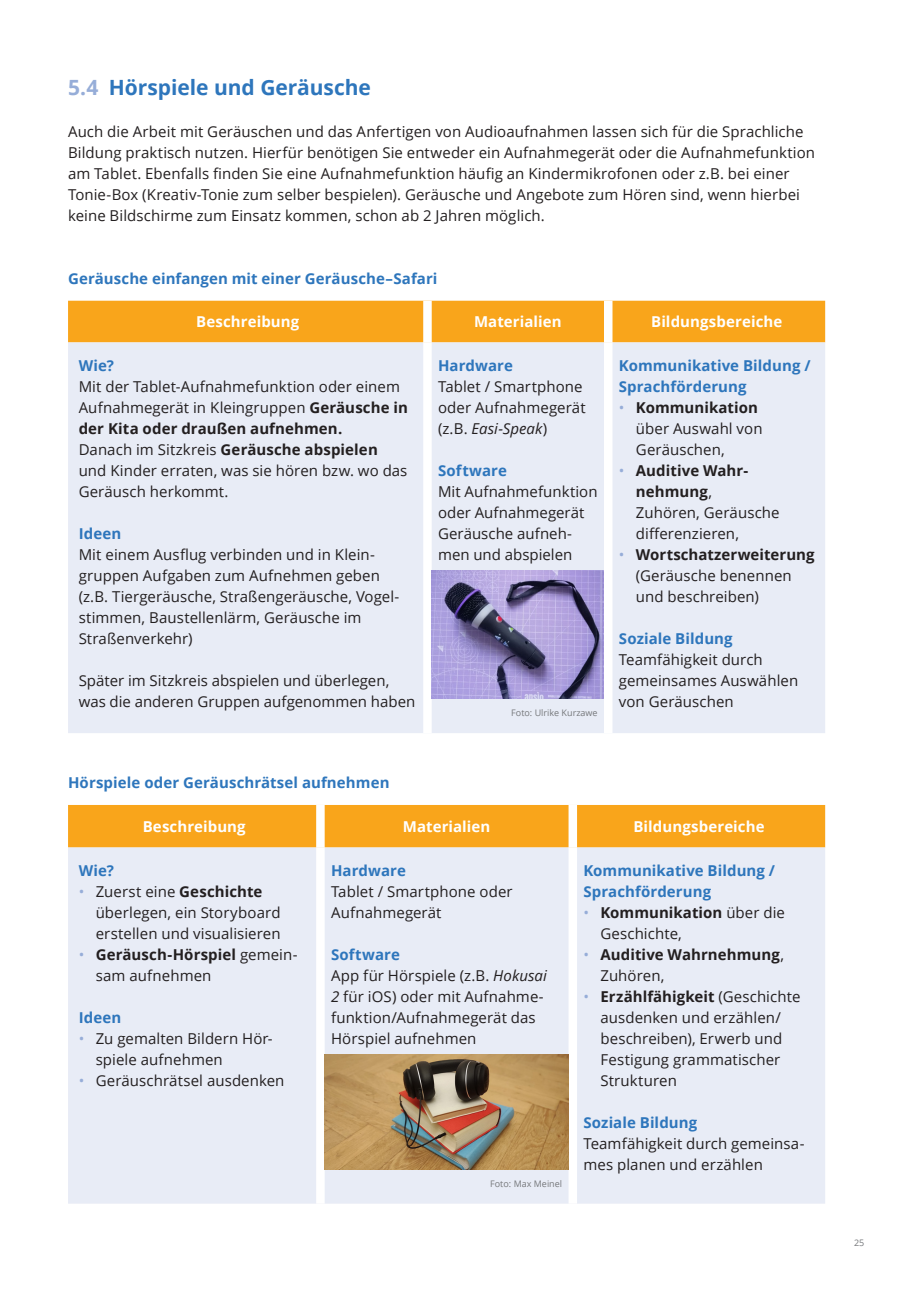
<style>
.page{position:relative;width:906px;height:1289px;background:#fff}
.page>*{position:absolute;margin:0;border:0;box-sizing:border-box;transform-origin:0 0}
.t1{font:700 21px "Open Sans";color:#2e76bc}
.Fließtext{font:15px/21px "Open Sans";letter-spacing:.005em;color:#231f20}
.Tabelle_Fließtext{font:15px/21px "Open Sans";letter-spacing:.005em;color:#231f20}
.Tabelle_Fließtext_Üb{font:700 15px/21px "Open Sans";letter-spacing:.005em;color:#2e76bc}
.Fließtext_Überschrif{font:700 15px "Open Sans";letter-spacing:.005em;color:#2e76bc}
.Tabelle_Fließtext_Ti{font:700 15px "Open Sans";letter-spacing:.005em;color:#fff}
.t2{font:700 15px/21px "Open Sans";letter-spacing:.005em;color:#231f20}
.Kleingedrucktes_Quel{font:9px "Open Sans";color:#76787b}
.s1{color:#96add8}
.s2{font-weight:700}
.s3{font-style:italic}
.s4{font-weight:400;color:#96add8}
.s5{font-weight:400}
</style>
<div class="page">
<div style="left:68px;top:301px;width:757px;height:41px;background:#f9a51b"></div>
<div style="left:68px;top:342px;width:757px;height:391px;background:#e8ecf6"></div>
<div style="left:423px;top:301px;width:9px;height:41px;background:#fff"></div>
<div style="left:604px;top:301px;width:8px;height:41px;background:#fff"></div>
<div style="left:423px;top:342px;width:9px;height:391px;background:#fff"></div>
<div style="left:604px;top:342px;width:8px;height:391px;background:#fff"></div>
<div style="left:68px;top:805px;width:757px;height:42px;background:#f9a51b"></div>
<div style="left:68px;top:847px;width:757px;height:356px;background:#e8ecf6"></div>
<div style="left:316px;top:805px;width:9px;height:42px;background:#fff"></div>
<div style="left:568px;top:805px;width:9px;height:42px;background:#fff"></div>
<div style="left:316px;top:847px;width:9px;height:356px;background:#fff"></div>
<div style="left:568px;top:847px;width:9px;height:356px;background:#fff"></div>
<img style="left:432px;top:570px;width:172px;height:128px">
<img style="left:325px;top:1054px;width:243px;height:115px">
<p class="t1" style="left:68px;top:72px;width:304px"><span class="s1">5.4</span> Hörspiele und Geräusche</p>
<p class="Fließtext" style="left:68px;top:120px;width:748px">Auch die Arbeit mit Geräuschen und das Anfertigen von Audioaufnahmen lassen sich für die Sprachliche Bildung praktisch nutzen. Hierfür benötigen Sie entweder ein Aufnahmegerät oder die Aufnahmefunktion am Tablet. Ebenfalls finden Sie eine Aufnahmefunktion häufig an Kindermikrofonen oder z.B. bei einer Tonie-Box (Kreativ-Tonie zum selber bespielen). Geräusche und Angebote zum Hören sind, wenn hierbei keine Bildschirme zum Einsatz kommen, schon ab 2 Jahren möglich.</p>
<p class="Fließtext_Überschrif" style="left:68px;top:268px;width:371px">Geräusche einfangen mit einer Geräusche–Safari</p>
<p class="Tabelle_Fließtext_Ti" style="left:196px;top:311px;width:105px">Beschreibung</p>
<p class="Tabelle_Fließtext_Ti" style="left:474px;top:311px;width:89px">Materialien</p>
<p class="Tabelle_Fließtext_Ti" style="left:651px;top:311px;width:133px">Bildungsbereiche</p>
<p class="Tabelle_Fließtext_Üb" style="left:79px;top:354px;width:37px">Wie?</p>
<p class="Tabelle_Fließtext" style="left:79px;top:375px;width:331px">Mit der Tablet-Aufnahmefunktion oder einem<br>Aufnahmegerät in Kleingruppen <span class="s2">Geräusche in der Kita oder draußen aufnehmen.</span></p>
<p class="Tabelle_Fließtext" style="left:79px;top:438px;width:330px">Danach im Sitzkreis <span class="s2">Geräusche abspielen </span>und Kinder erraten, was sie hören bzw. wo das<br>Geräusch herkommt.</p>
<p class="Tabelle_Fließtext_Üb" style="left:79px;top:522px;width:44px">Ideen</p>
<p class="Tabelle_Fließtext" style="left:79px;top:543px;width:322px">Mit einem Ausflug verbinden und in Klein&shy;gruppen Aufgaben zum Aufnehmen geben (z.B. Tiergeräusche, Straßengeräusche, Vogel&shy;stimmen, Baustellenlärm, Geräusche im Straßenverkehr)</p>
<p class="Tabelle_Fließtext" style="left:79px;top:669px;width:338px">Später im Sitzkreis abspielen und überlegen, was die anderen Gruppen aufgenommen haben</p>
<p class="Tabelle_Fließtext_Üb" style="left:438px;top:354px;width:76px">Hardware</p>
<p class="Tabelle_Fließtext" style="left:438px;top:375px;width:149px">Tablet / Smartphone oder Aufnahmegerät (z.B. <span class="s3">Easi-Speak</span>)</p>
<p class="Tabelle_Fließtext_Üb" style="left:438px;top:459px;width:70px">Software</p>
<p class="Tabelle_Fließtext" style="left:438px;top:480px;width:161px">Mit Aufnahmefunktion oder Aufnahmegerät<br>Geräusche aufneh&shy;men und abspielen</p>
<p class="Tabelle_Fließtext_Üb" style="left:619px;top:354px;width:193px">Kommunikative Bildung /<br>Sprachförderung</p>
<p class="Fließtext" style="left:636px;top:396px;width:128px;text-indent:-17px"><span class="s1">•</span> <span class="s2">Kommunikation </span>über Auswahl von<br>Geräuschen,</p>
<p class="Fließtext" style="left:636px;top:459px;width:145px;text-indent:-17px"><span class="s1">•</span> <span class="s2">Auditive Wahr&shy;nehmung</span>,<br>Zuhören, Geräusche differenzieren,</p>
<p class="Fließtext" style="left:636px;top:543px;width:180px;text-indent:-17px"><span class="s1">•</span> <span class="s2">Wortschatzerweiterung </span>(Geräusche benennen und beschreiben)</p>
<p class="Tabelle_Fließtext_Üb" style="left:619px;top:627px;width:115px">Soziale Bildung</p>
<p class="Tabelle_Fließtext" style="left:619px;top:648px;width:181px">Teamfähigkeit durch gemeinsames Auswählen von Geräuschen</p>
<p class="Kleingedrucktes_Quel" style="left:511px;top:706px;width:88px">Foto: Ulrike Kurzawe</p>
<p class="Fließtext_Überschrif" style="left:68px;top:772px;width:323px">Hörspiele oder Geräuschrätsel aufnehmen</p>
<p class="Tabelle_Fließtext_Ti" style="left:143px;top:816px;width:105px">Beschreibung</p>
<p class="Tabelle_Fließtext_Ti" style="left:403px;top:816px;width:89px">Materialien</p>
<p class="Tabelle_Fließtext_Ti" style="left:633px;top:816px;width:133px">Bildungsbereiche</p>
<p class="Tabelle_Fließtext_Üb" style="left:79px;top:859px;width:37px">Wie?</p>
<p class="Fließtext" style="left:96px;top:880px;width:186px;text-indent:-17px"><span class="s1">•</span> Zuerst eine <span class="s2">Geschichte </span>überlegen, ein Storyboard erstellen und visualisieren</p>
<p class="Fließtext" style="left:96px;top:943px;width:203px;text-indent:-17px"><span class="s1">•</span> <span class="s2">Geräusch-Hörspiel</span> gemein&shy;sam aufnehmen</p>
<p class="Tabelle_Fließtext_Üb" style="left:79px;top:1006px;width:44px">Ideen</p>
<p class="Fließtext" style="left:96px;top:1027px;width:179px;text-indent:-17px"><span class="s1">•</span> Zu gemalten Bildern Hör&shy;spiele aufnehmen</p>
<p class="Fließtext" style="left:79px;top:1069px;width:207px"><span class="s1">•</span> Geräuschrätsel ausdenken</p>
<p class="Tabelle_Fließtext_Üb" style="left:331px;top:859px;width:76px">Hardware</p>
<p class="Tabelle_Fließtext" style="left:331px;top:880px;width:183px">Tablet / Smartphone oder<br>Aufnahmegerät</p>
<p class="Tabelle_Fließtext_Üb" style="left:331px;top:943px;width:70px">Software</p>
<p class="Tabelle_Fließtext" style="left:331px;top:964px;width:217px">App für Hörspiele (z.B. <span class="s3">Hokusai<br>2</span> für iOS) oder mit Aufnahme&shy;funktion/Aufnahmegerät das<br>Hörspiel aufnehmen</p>
<p class="Tabelle_Fließtext_Üb" style="left:583px;top:859px;width:193px">Kommunikative Bildung /<br>Sprachförderung</p>
<p class="Fließtext" style="left:600px;top:901px;width:186px;text-indent:-17px"><span class="s1">•</span> <span class="s2">Kommunikation</span> über die<br>Geschichte,</p>
<p class="t2" style="left:600px;top:943px;width:185px;text-indent:-17px"><span class="s4">•</span> Auditive Wahrnehmung<span class="s5">,<br>Zuhören,</span></p>
<p class="Fließtext" style="left:600px;top:985px;width:201px;text-indent:-17px"><span class="s1">•</span> <span class="s2">Erzählfähigkeit</span> (Geschichte ausdenken und erzählen/ beschreiben), Erwerb und<br>Festigung grammatischer<br>Strukturen</p>
<p class="Tabelle_Fließtext_Üb" style="left:583px;top:1111px;width:115px">Soziale Bildung</p>
<p class="Tabelle_Fließtext" style="left:583px;top:1132px;width:223px">Teamfähigkeit durch gemeinsa&shy;mes planen und erzählen</p>
<p class="Kleingedrucktes_Quel" style="left:490px;top:1177px;width:73px">Foto: Max Meinel</p>
<p class="Kleingedrucktes_Quel" style="left:854px;top:1236px;width:12px">25</p>
</div>
